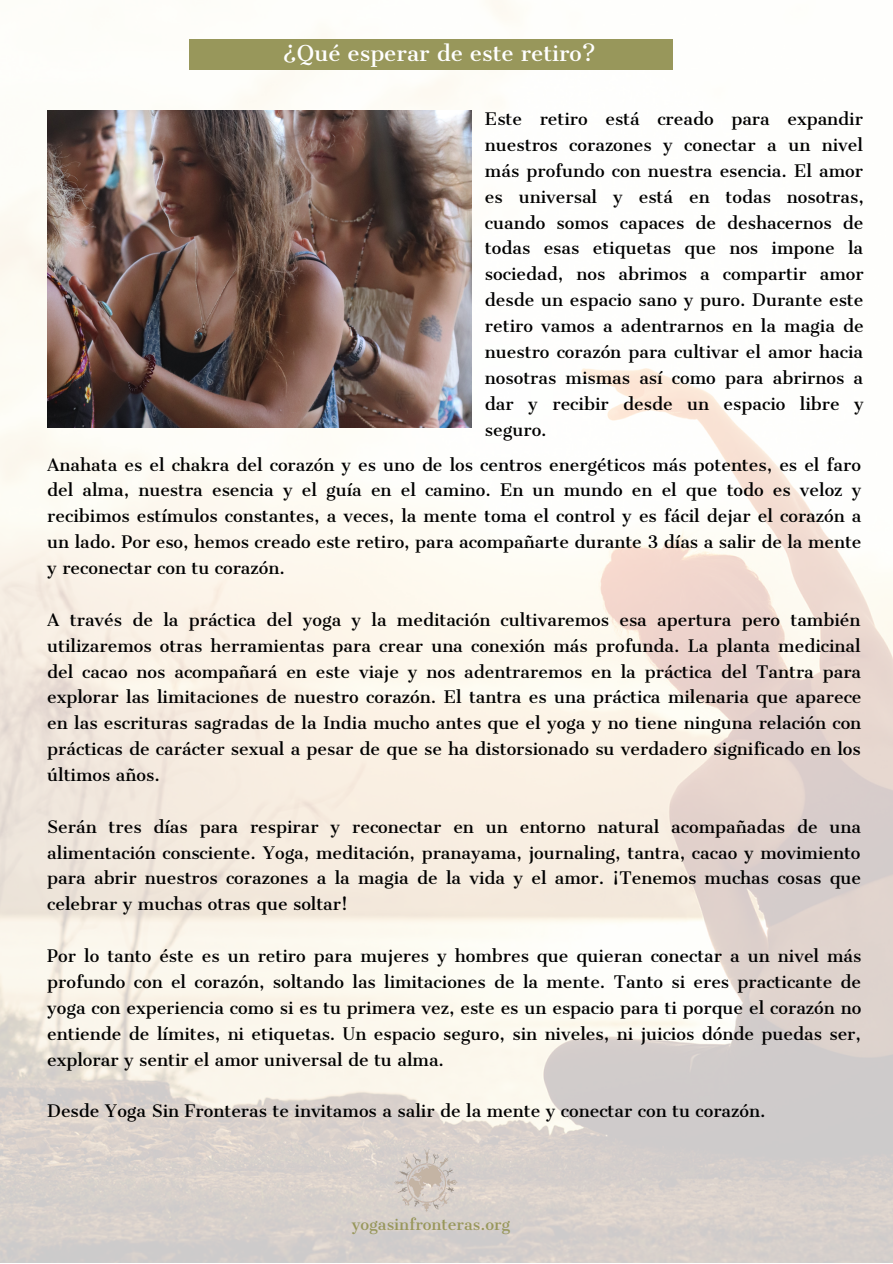
<style>
.page{position:relative;width:893px;height:1264px;background:#fff}
.page>*{position:absolute;margin:0;border:0;box-sizing:border-box;transform-origin:0 0}
.t1{font:21px "Cantata One";color:#fff}
.t2{font:16.5px/25.8px "Cantata One";color:#000;text-align:justify}
.t3{font:15px "Cantata One";color:#98975b}
</style>
<div class="page">
<img style="left:0;top:0;width:892px;height:1262px">
<div style="left:190px;top:39px;width:482px;height:31px;background:#98975b"></div>
<img style="left:47px;top:110px;width:424px;height:317px">
<img style="left:393px;top:1147px;width:65px;height:66px">
<p class="t1" style="left:283px;top:40px;width:314px">¿Qué esperar de este retiro?</p>
<p class="t2" style="left:485px;top:106px;width:380px">Este retiro está creado para expandir nuestros corazones y conectar a un nivel más profundo con nuestra esencia. El amor es universal y está en todas nosotras, cuando somos capaces de deshacernos de todas esas etiquetas que nos impone la sociedad, nos abrimos a compartir amor desde un espacio sano y puro. Durante este retiro vamos a adentrarnos en la magia de nuestro corazón para cultivar el amor hacia nosotras mismas así como para abrirnos a dar y recibir desde un espacio libre y seguro.</p>
<p class="t2" style="left:47px;top:452px;width:815px">Anahata es el chakra del corazón y es uno de los centros energéticos más potentes, es el faro del alma, nuestra esencia y el guía en el camino. En un mundo en el que todo es veloz y recibimos estímulos constantes, a veces, la mente toma el control y es fácil dejar el corazón a un lado. Por eso, hemos creado este retiro, para acompañarte durante 3 días a salir de la mente y reconectar con tu corazón.</p>
<p class="t2" style="left:47px;top:607px;width:815px">A través de la práctica del yoga y la meditación cultivaremos esa apertura pero también utilizaremos otras herramientas para crear una conexión más profunda. La planta medicinal del cacao nos acompañará en este viaje y nos adentraremos en la práctica del Tantra para explorar las limitaciones de nuestro corazón. El tantra es una práctica milenaria que aparece en las escrituras sagradas de la India mucho antes que el yoga y no tiene ninguna relación con prácticas de carácter sexual a pesar de que se ha distorsionado su verdadero significado en los últimos años.</p>
<p class="t2" style="left:47px;top:813px;width:815px">Serán tres días para respirar y reconectar en un entorno natural acompañadas de una alimentación consciente. Yoga, meditación, pranayama, journaling, tantra, cacao y movimiento para abrir nuestros corazones a la magia de la vida y el amor. ¡Tenemos muchas cosas que celebrar y muchas otras que soltar!</p>
<p class="t2" style="left:47px;top:943px;width:815px">Por lo tanto éste es un retiro para mujeres y hombres que quieran conectar a un nivel más profundo con el corazón, soltando las limitaciones de la mente. Tanto si eres practicante de yoga con experiencia como si es tu primera vez, este es un espacio para ti porque el corazón no entiende de límites, ni etiquetas. Un espacio seguro, sin niveles, ni juicios dónde puedas ser, explorar y sentir el amor universal de tu alma.</p>
<p class="t2" style="left:47px;top:1098px;width:719px">Desde Yoga Sin Fronteras te invitamos a salir de la mente y conectar con tu corazón.</p>
<p class="t3" style="left:351px;top:1214px;width:160px">yogasinfronteras.org</p>
</div>
